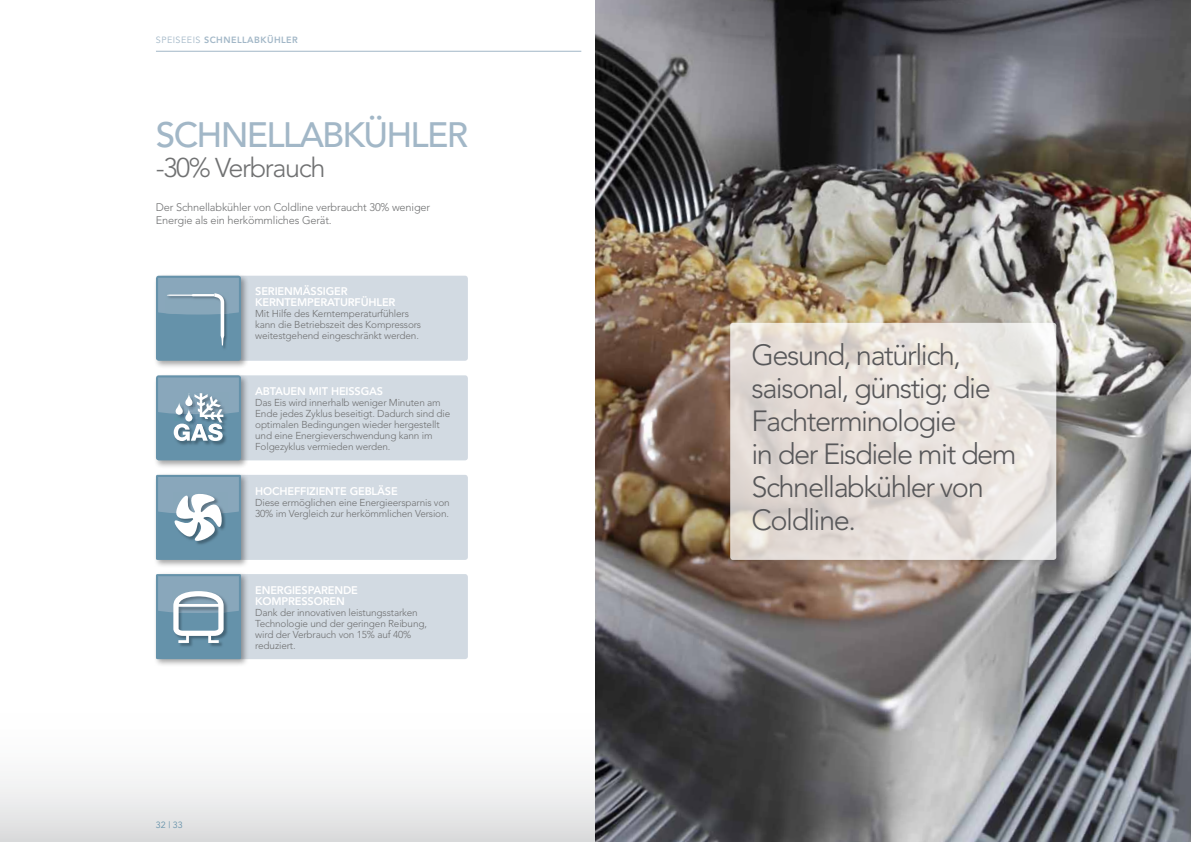
<style>
.page{position:relative;width:1191px;height:842px;background:#fff}
.page>*{position:absolute;margin:0;border:0;box-sizing:border-box;transform-origin:0 0}
.t1{font:500 35px "Avenir";letter-spacing:-.05em;color:#a2b7c7}
.t2{font:300 29px/33px "Avenir";letter-spacing:-.05em;color:#58585a}
.t3{font:300 27px "Avenir";letter-spacing:-.05em;color:#707172}
.t4{font:800 11px/11px "Avenir";letter-spacing:-.015em;color:#fff}
.t5{font:300 11px/13px "Avenir";letter-spacing:-.015em;color:#707172}
.t6{font:300 10px/11px "Avenir";letter-spacing:-.015em;color:#707172}
.t7{font:800 9px "Avenir";letter-spacing:.05em;color:#a2b7c7}
.t8{font:9px "Avenir";color:#6592aa}
.s1{font-weight:400}
</style>
<div class="page">
<div style="left:0;top:653px;width:1191px;height:189px;background:linear-gradient(to bottom,#fff,#e4e5e6)"></div>
<img style="left:595px;top:0;width:596px;height:842px">
<div style="left:198px;top:475px;width:270px;height:85px;background:#d2dae2;border-radius:3px"></div>
<div style="left:153px;top:472px;width:97px;height:96px;background:#000;opacity:.35"></div>
<div style="left:156px;top:475px;width:85px;height:85px;background:#6592aa"></div>
<svg style="left:158px;top:477px;width:81px;height:67px"></svg>
<div style="left:198px;top:375px;width:270px;height:85px;background:#d2dae2;border-radius:3px"></div>
<div style="left:198px;top:276px;width:270px;height:85px;background:#d2dae2;border-radius:3px"></div>
<div style="left:153px;top:373px;width:97px;height:96px;background:#000;opacity:.35"></div>
<div style="left:156px;top:375px;width:85px;height:85px;background:#6592aa;border-radius:3px"></div>
<img style="left:177px;top:441px;width:49px;height:4px">
<svg style="left:158px;top:377px;width:81px;height:64px"></svg>
<div style="left:198px;top:574px;width:270px;height:85px;background:#d2dae2;border-radius:3px"></div>
<div style="left:153px;top:572px;width:97px;height:96px;background:#000;opacity:.35"></div>
<div style="left:156px;top:574px;width:85px;height:85px;background:#6592aa"></div>
<img style="left:180px;top:643px;width:42px;height:4px">
<svg style="left:158px;top:576px;width:81px;height:67px"></svg>
<div style="left:726px;top:319px;width:337px;height:248px;background:#000;opacity:.16"></div>
<svg style="left:730px;top:323px;width:326px;height:237px;background:#e6dfda"></svg>
<div style="left:153px;top:273px;width:97px;height:96px;background:#000;opacity:.35"></div>
<div style="left:156px;top:276px;width:85px;height:85px;background:#6592aa;border-radius:3px"></div>
<svg style="left:158px;top:278px;width:81px;height:67px"></svg>
<hr style="left:156px;top:51px;width:425px;height:1px;background:#a2b7c7">
<p class="t7" style="left:156px;top:35px;width:143px"><span class="s1">SPEISEEIS</span> SCHNELLABKÜHLER</p>
<h1 class="t1" style="left:156px;top:115px;width:313px">SCHN ELLABKÜHLER</h1>
<h3 class="t3" style="left:156px;top:152px;width:171px">-30% Verbrauch</h3>
<p class="t5" style="left:156px;top:201px;width:276px">Der Schnellabkühler von Coldline verbraucht 30% weniger<br>Energie als ein herkömmliches Gerät.</p>
<p class="t4" style="left:255px;top:286px;width:142px">SERIENMÄSSIGER<br>KERNTEMPERATURFÜHLER</p>
<p class="t6" style="left:255px;top:308px;width:167px">Mit Hilfe des Kerntemperaturfühlers kann die Betriebszeit des Kompressors weitestgehend eingeschränkt werden.</p>
<p class="t4" style="left:255px;top:386px;width:130px">ABTAUEN MIT HEISSGAS</p>
<p class="t6" style="left:255px;top:397px;width:197px">Das Eis wird innerhalb weniger Minuten am Ende jedes Zyklus beseitigt. Dadurch sind die optimalen Bedingungen wieder hergestellt und eine Energieverschwendung kann im Folgezyklus vermieden werden.</p>
<p class="t4" style="left:255px;top:485px;width:144px">HOCHEFFIZIENTE GEBLÄSE</p>
<p class="t6" style="left:255px;top:497px;width:196px">Diese ermöglichen eine Energieersparnis von<br>30% im Vergleich zur herkömmlichen Version.</p>
<p class="t8" style="left:156px;top:819px;width:29px">32 | 33</p>
<p class="t4" style="left:255px;top:584px;width:104px">ENERGIESPARENDE<br>KOMPRESSOREN</p>
<p class="t6" style="left:255px;top:607px;width:173px">Dank der innovativen leistungsstarken<br>Technologie und der geringen Reibung, wird der Verbrauch von 15% auf 40% reduziert.</p>
<h2 class="t2" style="left:751px;top:338px;width:267px">Gesund, natürlich, saisonal, günstig; die<br>Fachterminologie<br>in der Eisdiele mit dem<br>Schnellabkühler von<br>Coldline.</h2>
</div>
